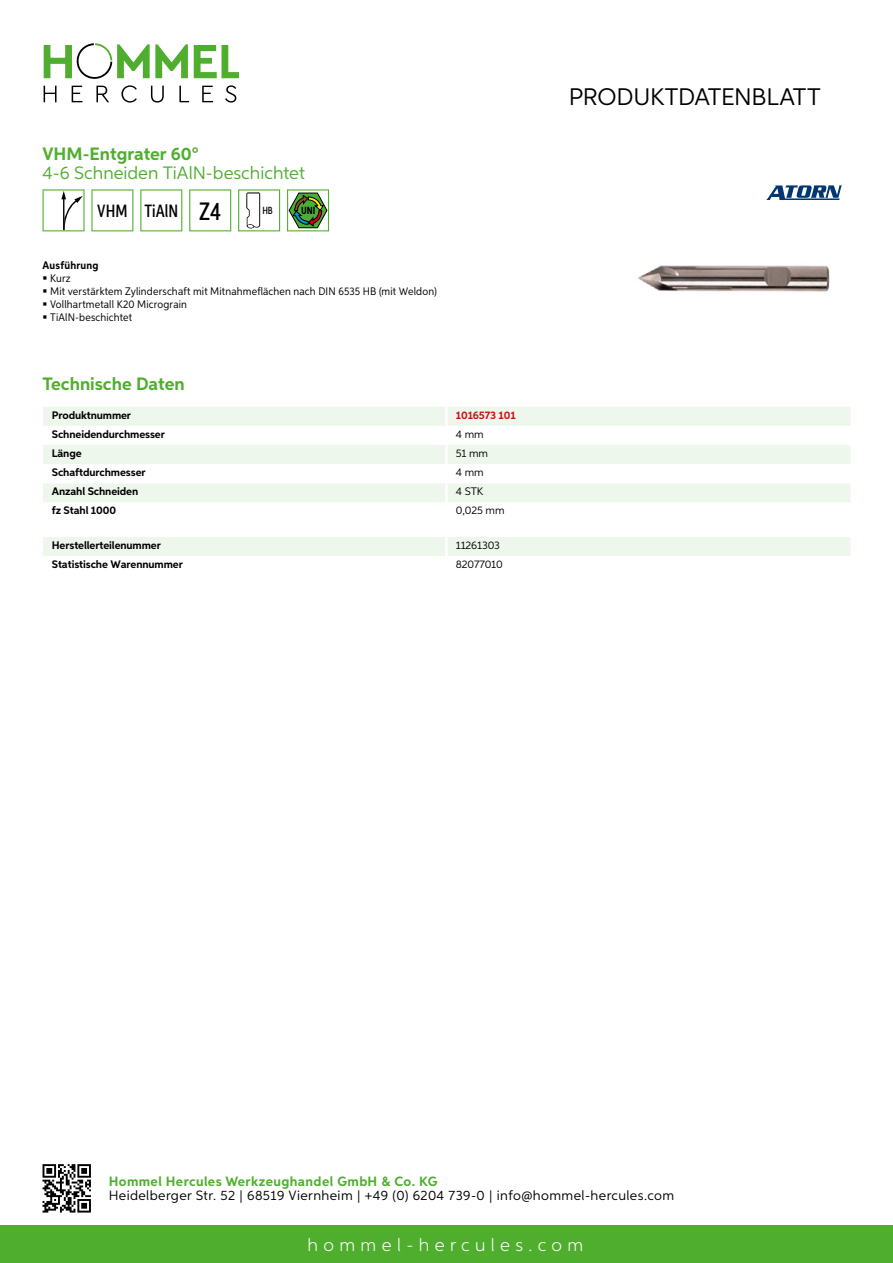
<style>
.page{position:relative;width:893px;height:1263px;background:#fff}
.page>*{position:absolute;margin:0;border:0;box-sizing:border-box;transform-origin:0 0}
.t1{font:24px "Aspira";letter-spacing:-.01em;color:#000}
.t2{font:700 18px "Aspira";color:#50ae2f}
.t3{font:18px "Aspira";color:#50ae2f}
.t4{font:300 18px "Aspira";letter-spacing:.3em;color:#fff}
.t5{font:500 17.85px "Aspira XX Nar";color:#000}
.t6{font:13.5px "Aspira";letter-spacing:.03em;color:#000}
.t7{font:700 13.5px "Aspira";letter-spacing:.03em;color:#50ae2f}
.t8{font:700 10.95px "Aspira";letter-spacing:-.01em;color:#000}
.t9{font:10.95px/12.8px "Aspira Nar";letter-spacing:.015em;color:#000}
.t10{font:10.95px "Aspira";letter-spacing:-.01em;color:#000}
.t11{font:700 10.95px "Aspira";letter-spacing:-.01em;color:#cd1013}
.t12{font:700 10.95px "Aspira Nar";letter-spacing:.02em;color:#000}
.t13{font:700 10.35px "Aspira XX Nar";color:#000}
.t14{font:500 10.35px "Aspira XX Nar";color:#000}
.s1{font-size:25.2px}
</style>
<div class="page">
<div style="left:0;top:1226px;width:893px;height:37px;background:#50ae2f"></div>
<svg style="left:43px;top:1164px;width:48px;height:48px"></svg>
<svg style="left:194px;top:45px;width:45px;height:33px"></svg>
<svg style="left:44px;top:43px;width:144px;height:36px"></svg>
<svg style="left:44px;top:86px;width:13px;height:16px"></svg>
<svg style="left:72px;top:86px;width:10px;height:16px"></svg>
<svg style="left:96px;top:86px;width:13px;height:16px"></svg>
<svg style="left:121px;top:85px;width:16px;height:18px"></svg>
<svg style="left:151px;top:86px;width:13px;height:17px"></svg>
<svg style="left:179px;top:86px;width:10px;height:16px"></svg>
<svg style="left:202px;top:86px;width:11px;height:16px"></svg>
<svg style="left:225px;top:85px;width:11px;height:18px"></svg>
<div style="left:43px;top:407px;width:807px;height:19px;background:#eef7eb"></div>
<svg style="left:43px;top:445px;width:807px;height:57px;fill:#eef7eb"></svg>
<hr style="left:445px;top:407px;width:3px;height:19px;background:#fff">
<hr style="left:445px;top:445px;width:3px;height:19px;background:#fff">
<hr style="left:445px;top:464px;width:3px;height:19px;background:#fff">
<hr style="left:445px;top:483px;width:3px;height:19px;background:#fff">
<div style="left:43px;top:537px;width:807px;height:19px;background:#eef7eb"></div>
<svg style="left:43px;top:189px;width:42px;height:42px"></svg>
<svg style="left:91px;top:189px;width:42px;height:42px"></svg>
<svg style="left:140px;top:189px;width:42px;height:42px"></svg>
<svg style="left:189px;top:189px;width:42px;height:42px"></svg>
<svg style="left:238px;top:189px;width:42px;height:42px"></svg>
<svg style="left:287px;top:189px;width:42px;height:42px"></svg>
<img style="left:637px;top:265px;width:193px;height:27px">
<svg style="left:766px;top:185px;width:76px;height:15px"></svg>
<h2 class="t2" style="left:43px;top:142px;width:158px">VHM-Entgrater 60°</h2>
<h2 class="t3" style="left:43px;top:162px;width:264px">4-6 Schneiden TiAlN -beschichtet</h2>
<h3 class="t5" style="left:97px;top:200px;width:125px">VHM TiAlN <span class="s1">Z4</span></h3>
<p class="t14" style="left:262px;top:204px;width:12px">HB</p>
<p class="t13" style="left:301px;top:205px;width:16px">UNI</p>
<p class="t12" style="left:43px;top:259px;width:58px">Ausführung</p>
<p class="t9" style="left:50px;top:272px;width:388px">Kurz<br>Mit verstärktem Zylinderschaft mit Mitnahmeflächen nach DIN 6535 HB (mit Weldon)<br>Vollhartmetall K20 Micrograin<br>TiAlN-beschichtet</p>
<h2 class="t2" style="left:43px;top:373px;width:144px">Technische Daten</h2>
<p class="t8" style="left:52px;top:408px;width:81px">Produktnummer</p>
<p class="t11" style="left:456px;top:408px;width:61px">1016573 101</p>
<p class="t8" style="left:52px;top:427px;width:115px">Schneidendurchmesser</p>
<p class="t10" style="left:456px;top:427px;width:29px">4 mm</p>
<p class="t8" style="left:52px;top:446px;width:31px">Länge</p>
<p class="t10" style="left:456px;top:446px;width:34px">51 mm</p>
<p class="t8" style="left:52px;top:466px;width:95px">Schaftdurchmesser</p>
<p class="t10" style="left:456px;top:466px;width:29px">4 mm</p>
<p class="t8" style="left:52px;top:485px;width:88px">Anzahl Schneiden</p>
<p class="t10" style="left:456px;top:485px;width:23px">4 STK</p>
<p class="t8" style="left:52px;top:504px;width:66px">fz Stahl 1000</p>
<p class="t10" style="left:456px;top:504px;width:50px">0,025 mm</p>
<p class="t8" style="left:52px;top:538px;width:111px">Herstellerteilenummer</p>
<p class="t10" style="left:456px;top:538px;width:46px">11261303</p>
<p class="t8" style="left:52px;top:557px;width:132px">Statistische Warennummer</p>
<p class="t10" style="left:456px;top:558px;width:49px">82077010</p>
<h1 class="t1" style="left:569px;top:82px;width:253px">Produktdatenblatt</h1>
<p class="t7" style="left:109px;top:1172px;width:330px">Hommel Hercules Werkzeughandel GmbH &amp; Co. KG</p>
<p class="t6" style="left:109px;top:1187px;width:567px">Heidelberger Str. 52 | 68519 Viernheim | +49 (0) 6204 739-0 | info@hommel-hercules.com</p>
<h2 class="t4" style="left:307px;top:1234px;width:277px">hommel-hercules.com</h2>
</div>
